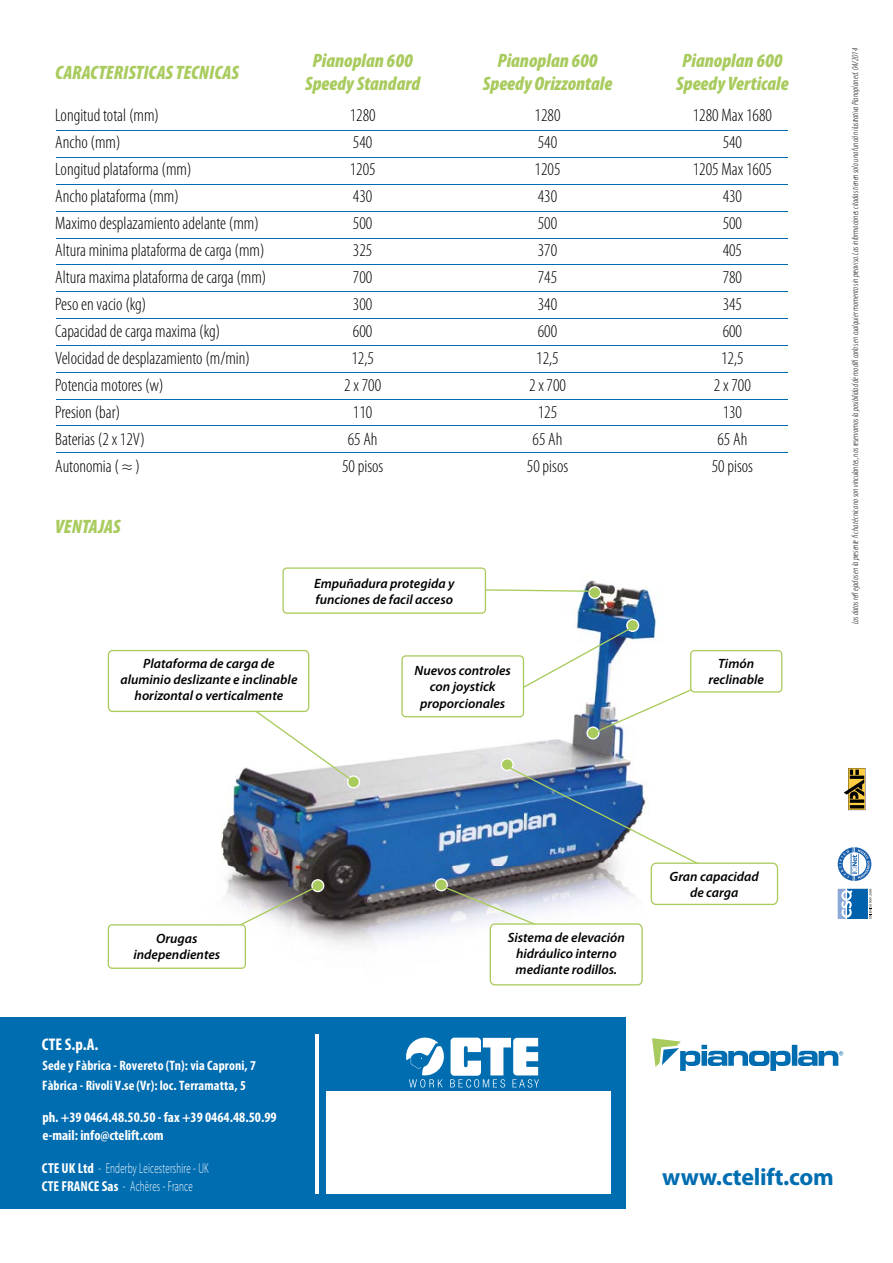
<style>
.page{position:relative;width:893px;height:1263px;background:#fff}
.page>*{position:absolute;margin:0;border:0;box-sizing:border-box;transform-origin:0 0}
.t1{font:700 24px "Myriad Pro";letter-spacing:-.01em;color:#006db1}
.t2{font:italic 900 condensed 19.5px/23.4px "Myriad Pro";color:#a9cb5e;text-align:center}
.t3{font:300 condensed 18px/27px "Myriad Pro";color:#000;text-align:center}
.t4{font:700 condensed 16.95px "Myriad Pro";color:#fff}
.t5{font:700 condensed 14.4px "Myriad Pro";color:#fff}
.t6{font:300 14.4px "Myriad Pro";letter-spacing:.025em;color:#fff;scale:.62 1}
.t7{font:700 condensed 13.65px "Myriad Pro";letter-spacing:.01em;color:#fff}
.t8{font:italic 600 13.5px/16.2px "Myriad Pro";color:#000;text-align:center}
.t9{font:italic 300 condensed 9px "Myriad Pro";color:#000}
.s1{font-weight:700;font-stretch:condensed}
</style>
<div class="page">
<svg style="left:652px;top:1038px;width:191px;height:33px"></svg>
<svg style="left:844px;top:768px;width:21px;height:42px"></svg>
<svg style="left:838px;top:889px;width:33px;height:30px"></svg>
<svg style="left:838px;top:847px;width:33px;height:34px"></svg>
<hr style="left:56px;top:131px;width:731px;height:1px;background:#006db1">
<hr style="left:56px;top:345px;width:731px;height:1px;background:#006db1">
<hr style="left:56px;top:238px;width:731px;height:1px;background:#006db1">
<hr style="left:56px;top:452px;width:731px;height:1px;background:#006db1">
<hr style="left:56px;top:157px;width:731px;height:1px;background:#006db1">
<hr style="left:56px;top:372px;width:731px;height:1px;background:#006db1">
<hr style="left:56px;top:265px;width:731px;height:1px;background:#006db1">
<hr style="left:56px;top:184px;width:731px;height:1px;background:#006db1">
<hr style="left:56px;top:399px;width:731px;height:1px;background:#006db1">
<hr style="left:56px;top:292px;width:731px;height:1px;background:#006db1">
<hr style="left:56px;top:211px;width:731px;height:1px;background:#006db1">
<hr style="left:56px;top:426px;width:731px;height:1px;background:#006db1">
<hr style="left:56px;top:318px;width:731px;height:1px;background:#006db1">
<svg style="left:108px;top:567px;width:674px;height:418px"></svg>
<div style="left:0;top:1017px;width:625px;height:192px;background:#006db1"></div>
<hr style="left:316px;top:1034px;width:3px;height:159px;background:#fff">
<div style="left:327px;top:1091px;width:284px;height:102px;background:#fff"></div>
<svg style="left:406px;top:1037px;width:133px;height:50px"></svg>
<p class="t2" style="left:55px;top:61px;width:185px">CARACTERISTICAS TECNICAS</p>
<p class="t3" style="left:55px;top:102px;width:213px;text-align:left">Longitud total (mm)<br>Ancho (mm)<br>Longitud plataforma (mm)<br>Ancho plataforma (mm)<br>Maximo desplazamiento adelante (mm)<br>Altura minima plataforma de carga (mm)<br>Altura maxima plataforma de carga (mm)<br>Peso en vacio (kg)<br>Capacidad de carga maxima (kg)<br>Velocidad de desplazamiento (m/min)<br>Potencia motores (w)<br>Presion (bar)<br>Baterias (2 x 12V)<br>Autonomia ( ≈ )</p>
<p class="t2" style="left:55px;top:516px;width:67px">VENTAJAS</p>
<p class="t2" style="left:305px;top:49px;width:117px">Pianoplan 600<br>Speedy Standard</p>
<p class="t3" style="left:342px;top:102px;width:43px">1280<br>540<br>1205<br>430<br>500<br>325<br>700<br>300<br>600<br>12,5<br>2 x 700<br>110<br>65 Ah<br>50 pisos</p>
<p class="t2" style="left:483px;top:49px;width:131px">Pianoplan 600<br>Speedy Orizzontale</p>
<p class="t3" style="left:527px;top:102px;width:43px">1280<br>540<br>1205<br>430<br>500<br>370<br>745<br>340<br>600<br>12,5<br>2 x 700<br>125<br>65 Ah<br>50 pisos</p>
<p class="t8" style="left:314px;top:575px;width:142px;text-align:left">Empuñadura protegida y funciones de facil acceso</p>
<p class="t8" style="left:120px;top:656px;width:179px">Plataforma de carga de aluminio deslizante e inclinable horizontal o verticalmente</p>
<p class="t8" style="left:415px;top:663px;width:98px">Nuevos controles con joystick proporcionales</p>
<p class="t2" style="left:676px;top:49px;width:114px">Pianoplan 600<br>Speedy Verticale</p>
<p class="t3" style="left:693px;top:102px;width:81px">1280 Max 1680<br>540<br>1205 Max 1605<br>430<br>500<br>405<br>780<br>345<br>600<br>12,5<br>2 x 700<br>130<br>65 Ah<br>50 pisos</p>
<p class="t8" style="left:708px;top:656px;width:57px">Timón reclinable</p>
<p class="t9" style="left:850px;top:624px;width:578px;rotate:-90deg">Los datos refl ejados en la presente fi cha técnica no son vinculantes, nos reservamos la posibilidad de modifi carlos en cualquier momento sin preaviso. Las informaciones citadas tienen solo una función ilustrativa Pianoplan ed. 04/2014</p>
<p class="t4" style="left:42px;top:1035px;width:58px">CTE S.p.A.</p>
<p class="t8" style="left:133px;top:931px;width:88px">Orugas independientes</p>
<p class="t7" style="left:43px;top:1057px;width:215px">Sede y Fàbrica - Rovereto (Tn): via Caproni, 7</p>
<p class="t5" style="left:42px;top:1109px;width:236px">ph. +39 0464.48.50.50 - fax +39 0464.48.50.99</p>
<p class="t7" style="left:42px;top:1078px;width:205px">Fàbrica - Rivoli V.se (Vr): loc. Terramatta, 5</p>
<p class="t5" style="left:43px;top:1127px;width:123px">e-mail: info@ctelift.com</p>
<p class="t6" style="left:42px;top:1160px;width:270px"><span class="s1">CTE UK Ltd</span> - Enderby Leicestershire - UK</p>
<p class="t6" style="left:42px;top:1179px;width:245px"><span class="s1">CTE FRANCE Sas</span> - Achères - France</p>
<p class="t8" style="left:508px;top:929px;width:119px">Sistema de elevación hidráulico interno mediante rodillos.</p>
<p class="t8" style="left:670px;top:868px;width:91px">Gran capacidad de carga</p>
<h1 class="t1" style="left:662px;top:1163px;width:173px">www.ctelift.com</h1>
</div>
